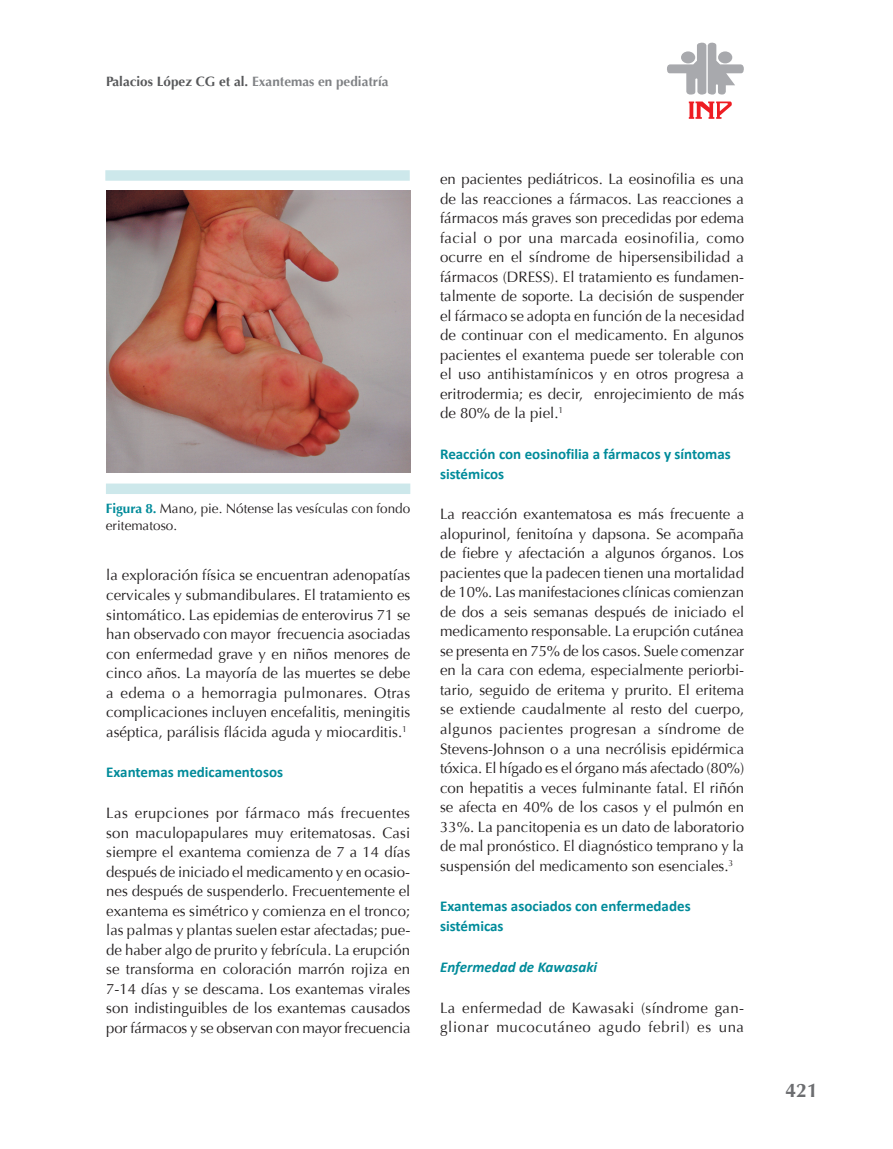
<style>
.page{position:relative;width:893px;height:1149px;background:#fff}
.page>*{position:absolute;margin:0;border:0;box-sizing:border-box;transform-origin:0 0}
.t1{font:700 19.5px "Optima";color:#6c6d70}
.t2{font:15px/19.5px "Optima";color:#231f20;text-align:justify}
.t3{font:700 15px/19.5px "Calibri";color:#008b9a}
.t4{font:15px/19.5px "Optima";letter-spacing:.04em;color:#231f20}
.t5{font:italic 700 15px "Calibri";color:#008b9a}
.t6{font:13.5px/16.5px "Optima";color:#231f20}
.t7{font:700 13.5px "Optima";color:#57585a}
.s1{color:#808285}
.s2{font-weight:700;color:#008b9a}
</style>
<div class="page">
<svg style="left:689px;top:101px;width:43px;height:18px"></svg>
<svg style="left:667px;top:43px;width:77px;height:52px"></svg>
<div style="left:718px;top:51px;width:14px;height:12px;background:#a8a9ad;border-radius:50%"></div>
<div style="left:105px;top:170px;width:305px;height:11px;background:#cde8eb"></div>
<div style="left:106px;top:483px;width:304px;height:11px;background:#cde8eb"></div>
<img style="left:106px;top:191px;width:304px;height:281px">
<p class="t7" style="left:106px;top:74px;width:284px">Palacios López CG et al. <span class="s1">Exantemas en pediatría</span></p>
<p class="t6" style="left:106px;top:500px;width:306px"><span class="s2">Figura 8.</span> Mano, pie. Nótense las vesículas con fondo eritematoso.</p>
<p class="t2" style="left:106px;top:565px;width:306px">la exploración física se encuentran adenopatías cervicales y submandibulares. El tratamiento es sintomático. Las epidemias de enterovirus 71 se han observado con mayor frecuencia asociadas con enfermedad grave y en niños menores de cinco años. La mayoría de las muertes se debe a edema o a hemorragia pulmonares. Otras complicaciones incluyen encefalitis, meningitis aséptica, parálisis flácida aguda y miocarditis.<sup>1</sup></p>
<p class="t3" style="left:106px;top:762px;width:178px">Exantemas medicamentosos</p>
<p class="t2" style="left:106px;top:803px;width:306px">Las erupciones por fármaco más frecuentes son maculopapulares muy eritematosas. Casi siempre el exantema comienza de 7 a 14 días después de iniciado el medicamento y en ocasio&shy;nes después de suspenderlo. Frecuentemente el exantema es simétrico y comienza en el tronco; las palmas y plantas suelen estar afectadas; pue&shy;de haber algo de prurito y febrícula. La erupción se transforma en coloración marrón rojiza en 7-14 días y se descama. Los exantemas virales son indistinguibles de los exantemas causados por fármacos y se observan con mayor frecuencia</p>
<p class="t2" style="left:440px;top:169px;width:306px">en pacientes pediátricos. La eosinofilia es una de las reacciones a fármacos. Las reacciones a fármacos más graves son precedidas por edema facial o por una marcada eosinofilia, como ocurre en el síndrome de hipersensibilidad a fármacos (DRESS). El tratamiento es fundamen&shy;talmente de soporte. La decisión de suspender el fármaco se adopta en función de la necesidad de continuar con el medicamento. En algunos pacientes el exantema puede ser tolerable con el uso antihistamínicos y en otros progresa a eritrodermia; es decir, enrojecimiento de más de 80% de la piel.<sup>1</sup></p>
<p class="t3" style="left:440px;top:444px;width:292px">Reacción con eosinofilia a fármacos y síntomas sistémicos</p>
<p class="t2" style="left:440px;top:504px;width:306px">La reacción exantematosa es más frecuente a alopurinol, fenitoína y dapsona. Se acompaña de fiebre y afectación a algunos órganos. Los pacientes que la padecen tienen una mortalidad de 10%. Las manifestaciones clínicas comienzan de dos a seis semanas después de iniciado el medicamento responsable. La erupción cutánea se presenta en 75% de los casos. Suele comenzar en la cara con edema, especialmente periorbi&shy;tario, seguido de eritema y prurito. El eritema se extiende caudalmente al resto del cuerpo, algunos pacientes progresan a síndrome de Stevens-Johnson o a una necrólisis epidérmica tóxica. El hígado es el órgano más afectado (80%) con hepatitis a veces fulminante fatal. El riñón se afecta en 40% de los casos y el pulmón en 33%. La pancitopenia es un dato de laboratorio de mal pronóstico. El diagnóstico temprano y la suspensión del medicamento son esenciales.<sup>3</sup></p>
<p class="t3" style="left:440px;top:896px;width:252px">Exantemas asociados con enfermedades sistémicas</p>
<p class="t5" style="left:440px;top:956px;width:159px">Enfermedad de Kawasaki</p>
<p class="t4" style="left:440px;top:997px;width:305px">La enfermedad de Kawasaki (síndrome gan&shy;glionar mucocutáneo agudo febril) es una</p>
<h1 class="t1" style="left:785px;top:1079px;width:34px">421</h1>
</div>
